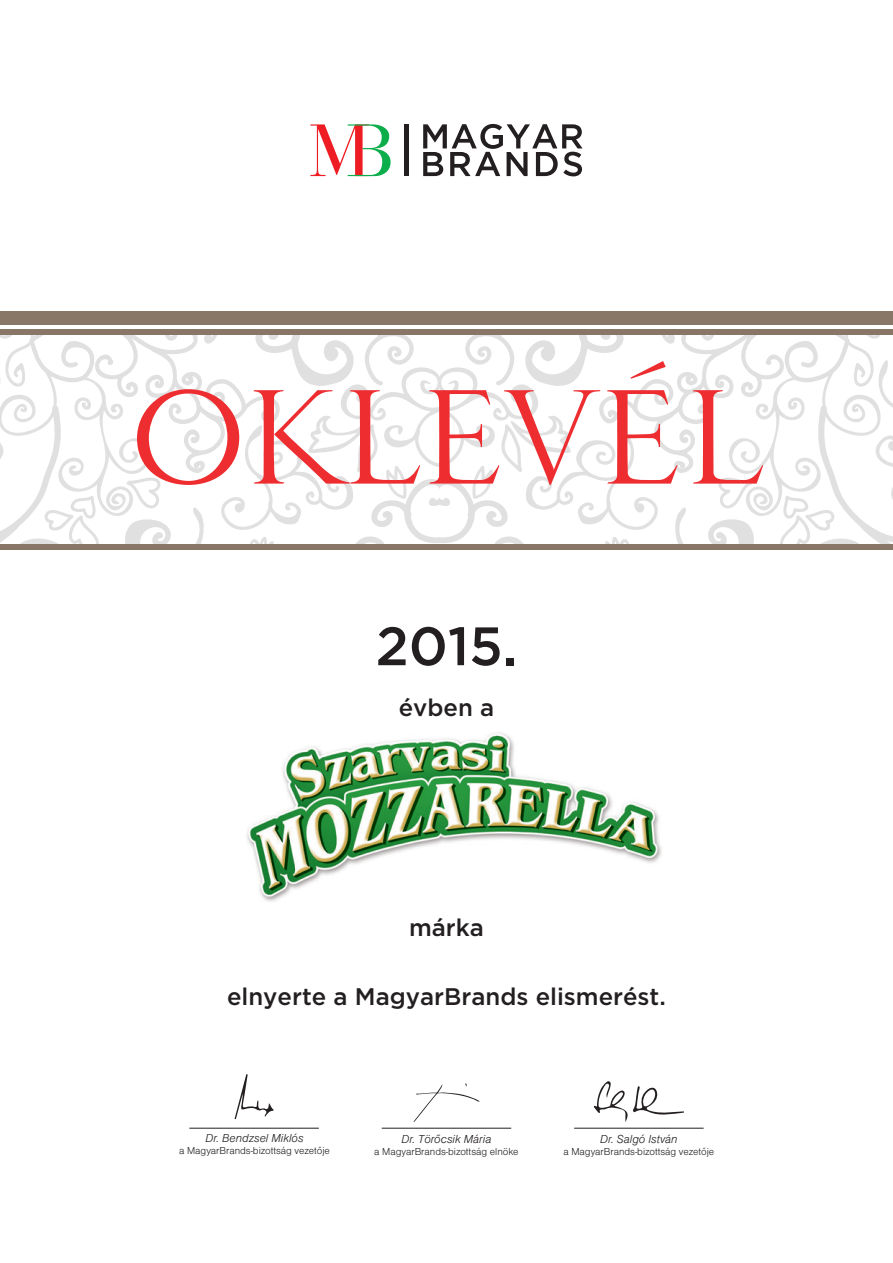
<style>
.page{position:relative;width:893px;height:1263px;background:#fff}
.page>*{position:absolute;margin:0;border:0;box-sizing:border-box;transform-origin:0 0}
.t1{font:166.5px "Minerva Antiqua";color:#ee2d30}
.t2{font:500 54px "Gotham CE";color:#231f20}
.t3{font:500 24px "Gotham CE";color:#231f20}
.t4{font:12px "Nimbus San DCE Ligh Ital";color:#231f20}
.t5{font:10.5px "Nimbus San DCE Ligh";color:#231f20}
</style>
<div class="page">
<hr style="left:405px;top:124px;width:4px;height:52px;background:#231f20">
<svg style="left:310px;top:124px;width:81px;height:52px"></svg>
<svg style="left:423px;top:124px;width:160px;height:52px"></svg>
<svg style="left:235px;top:1074px;width:39px;height:45px"></svg>
<hr style="left:189px;top:1128px;width:130px;height:1px;background:#231f20">
<hr style="left:382px;top:1128px;width:129px;height:1px;background:#231f20">
<hr style="left:574px;top:1128px;width:130px;height:1px;background:#231f20">
<svg style="left:593px;top:1081px;width:91px;height:41px"></svg>
<svg style="left:413px;top:1083px;width:66px;height:39px"></svg>
<svg style="left:0;top:335px;width:893px;height:209px"></svg>
<div style="left:0;top:311px;width:893px;height:13px;background:#887667"></div>
<div style="left:0;top:329px;width:893px;height:6px;background:#887667"></div>
<img style="left:247px;top:733px;width:415px;height:169px">
<div style="left:0;top:544px;width:893px;height:6px;background:#887667"></div>
<h1 class="t1" style="left:130px;top:350px;width:635px">OKLEVÉL</h1>
<h2 class="t2" style="left:376px;top:615px;width:143px">2015.</h2>
<h3 class="t3" style="left:399px;top:694px;width:97px">évben a</h3>
<h3 class="t3" style="left:409px;top:914px;width:76px">márka</h3>
<h3 class="t3" style="left:227px;top:983px;width:440px">elnyerte a MagyarBrands elismerést.</h3>
<p class="t4" style="left:205px;top:1132px;width:100px">Dr. Bendzsel Miklós</p>
<p class="t5" style="left:179px;top:1145px;width:152px">a MagyarBrands-bizottság vezetője</p>
<p class="t4" style="left:401px;top:1132px;width:91px">Dr. Törőcsik Mária</p>
<p class="t5" style="left:374px;top:1146px;width:146px">a MagyarBrands-bizottság elnöke</p>
<p class="t4" style="left:600px;top:1132px;width:79px">Dr. Salgó István</p>
<p class="t5" style="left:563px;top:1146px;width:152px">a MagyarBrands-bizottság vezetője</p>
</div>
